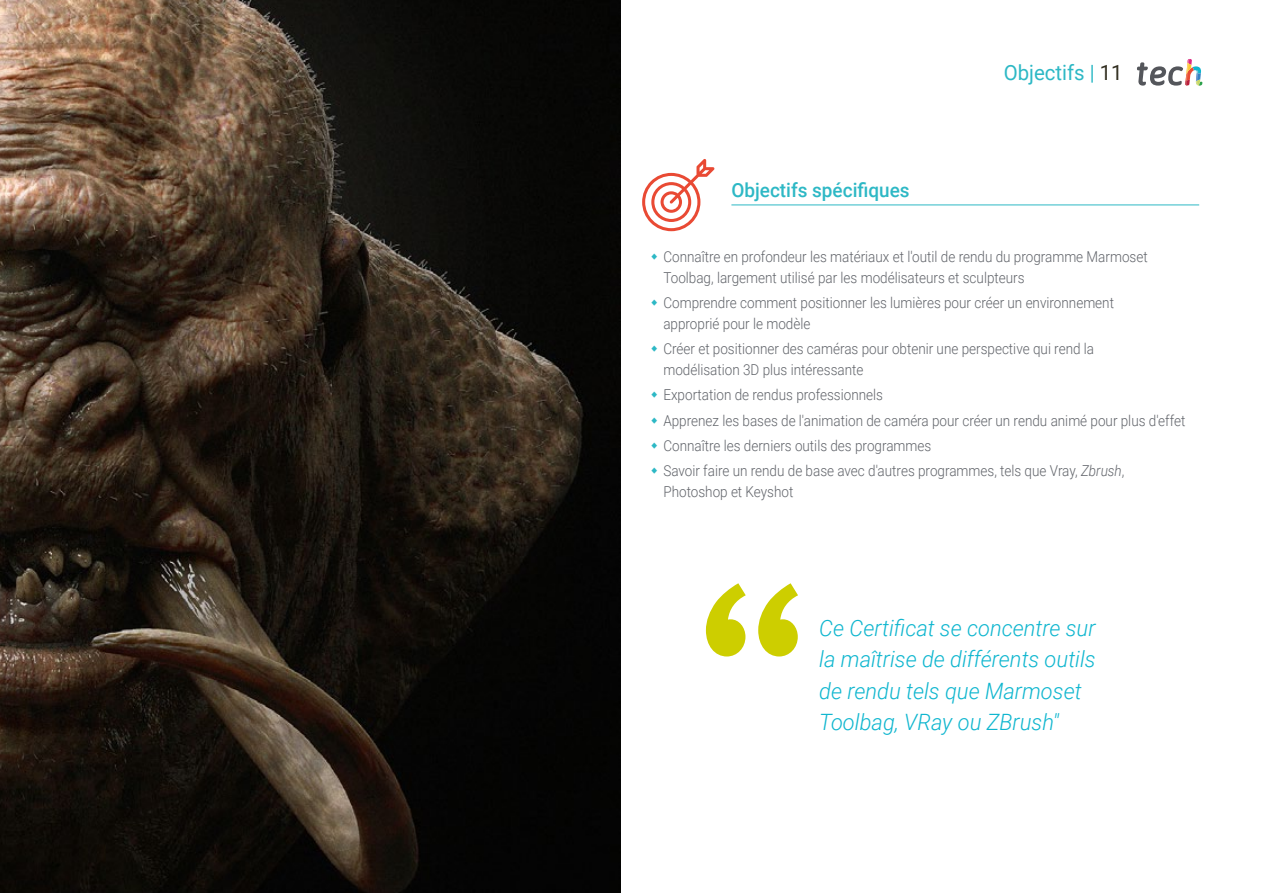
<style>
.page{position:relative;width:1263px;height:893px;background:#fff}
.page>*{position:absolute;margin:0;border:0;box-sizing:border-box;transform-origin:0 0}
.t1{font:italic 300 22.5px/31.5px "Roboto";color:#0fb6cf}
.t2{font:21px "Roboto";color:#2db8c5}
.t3{font:500 19.5px "Roboto";color:#2db8c5}
.t4{font:300 15px/21px "Roboto";color:#61646a;scale:.9 1}
.s1{color:#312e20}
.s2{font-style:italic}
</style>
<div class="page">
<hr style="left:731px;top:205px;width:468px;height:1px;background:#2db8c5">
<svg style="left:642px;top:159px;width:72px;height:72px"></svg>
<img style="left:0;top:0;width:621px;height:893px">
<svg style="left:1137px;top:59px;width:65px;height:27px"></svg>
<svg style="left:706px;top:583px;width:92px;height:73px"></svg>
<h3 class="t3" style="left:731px;top:176px;width:180px">Objectifs spécifiques</h3>
<h2 class="t2" style="left:1004px;top:57px;width:120px">Objectifs | <span class="s1">11</span></h2>
<p class="t4" style="left:663px;top:245px;width:540px">Connaître en profondeur les matériaux et l'outil de rendu du programme Marmoset<br>Toolbag, largement utilisé par les modélisateurs et sculpteurs</p>
<p class="t4" style="left:663px;top:291px;width:502px">Comprendre comment positionner les lumières pour créer un environnement approprié pour le modèle</p>
<p class="t4" style="left:663px;top:338px;width:480px">Créer et positionner des caméras pour obtenir une perspective qui rend la modélisation 3D plus intéressante</p>
<p class="t4" style="left:663px;top:382px;width:581px;line-height:25.2px">Exportation de rendus professionnels<br>Apprenez les bases de l'animation de caméra pour créer un rendu animé pour plus d'effet Connaître les derniers outils des programmes<br>Savoir faire un rendu de base avec d'autres programmes, tels que Vray, <span class="s2">Zbrush</span>,</p>
<p class="t4" style="left:663px;top:481px;width:146px">Photoshop et Keyshot</p>
<h1 class="t1" style="left:819px;top:611px;width:278px">Ce Certificat se concentre sur la maîtrise de différents outils de rendu tels que Marmoset<br>Toolbag, VRay ou ZBrush"</h1>
</div>
